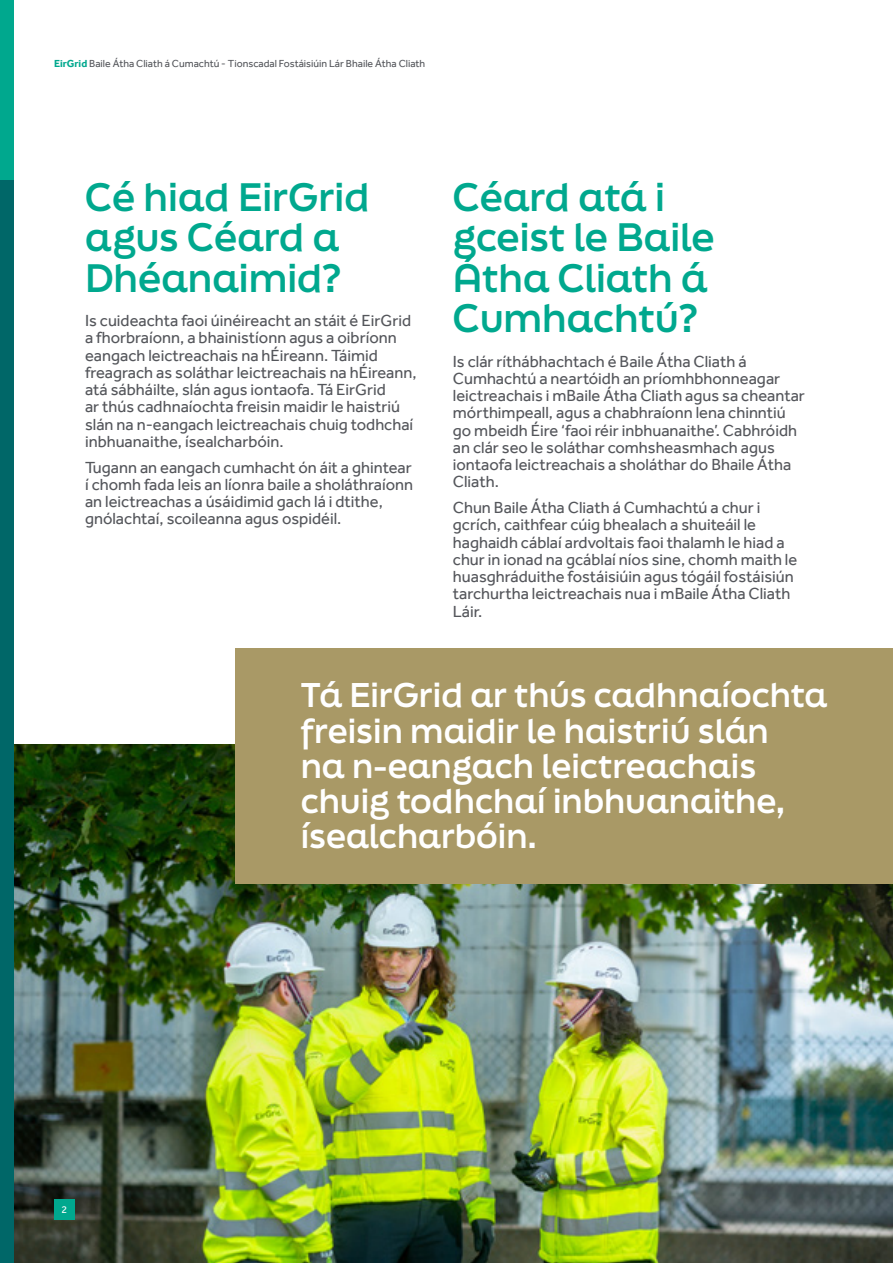
<style>
.page{position:relative;width:893px;height:1263px;background:#fff}
.page>*{position:absolute;margin:0;border:0;box-sizing:border-box;transform-origin:0 0}
.t1{font:700 37.5px/40.5px "Final Six";color:#00a88e}
.t2{font:700 32.4px/35px "Final Six";color:#fff}
.ir-body{font:16.5px/17.2px "Effra";color:#54565b}
.t3{font:10.5px "Effra";color:#54565b}
.t4{font:10.5px "Effra";color:#fff}
.s1{font-weight:700;color:#00a88e}
</style>
<div class="page">
<img style="left:14px;top:744px;width:879px;height:519px">
<div style="left:236px;top:648px;width:657px;height:236px;background:#a99966"></div>
<div style="left:0;top:0;width:14px;height:181px;background:#00a88e"></div>
<div style="left:0;top:181px;width:14px;height:1082px;background:#006768"></div>
<div style="left:54px;top:1199px;width:21px;height:21px;background:#00a88e"></div>
<p class="t3" style="left:54px;top:58px;width:373px"><span class="s1">EirGrid</span> Baile Átha Cliath á Cumachtú - Tionscadal Fostáisiúin Lár Bhaile Átha Cliath</p>
<h2 class="t1" style="left:85px;top:176px;width:286px">Cé hiad EirGrid agus Céard a<br>Dhéanaimid?</h2>
<p class="ir-body" style="left:85px;top:312px;width:333px">Is cuideachta faoi úinéireacht an stáit é EirGrid a fhorbraíonn, a bhainistíonn agus a oibríonn eangach leictreachais na hÉireann. Táimid freagrach as soláthar leictreachais na hÉireann, atá sábháilte, slán agus iontaofa. Tá EirGrid<br>ar thús cadhnaíochta freisin maidir le haistriú slán na n-eangach leictreachais chuig todhchaí inbhuanaithe, ísealcharbóin.</p>
<p class="ir-body" style="left:85px;top:458px;width:330px">Tugann an eangach cumhacht ón áit a ghintear í chomh fada leis an líonra baile a sholáthraíonn an leictreachas a úsáidimid gach lá i dtithe, gnólachtaí, scoileanna agus ospidéil.</p>
<h2 class="t1" style="left:453px;top:176px;width:263px">Céard atá i gceist le Baile<br>Átha Cliath á<br>Cumhachtú?</h2>
<p class="ir-body" style="left:453px;top:352px;width:354px">Is clár ríthábhachtach é Baile Átha Cliath á Cumhachtú a neartóidh an príomhbhonneagar leictreachais i mBaile Átha Cliath agus sa cheantar mórthimpeall, agus a chabhraíonn lena chinntiú go mbeidh Éire ‘faoi réir inbhuanaithe’. Cabhróidh an clár seo le soláthar comhsheasmhach agus iontaofa leictreachais a sholáthar do Bhaile Átha Cliath.</p>
<p class="ir-body" style="left:453px;top:499px;width:346px">Chun Baile Átha Cliath á Cumhachtú a chur i gcrích, caithfear cúig bhealach a shuiteáil le haghaidh cáblaí ardvoltais faoi thalamh le hiad a chur in ionad na gcáblaí níos sine, chomh maith le huasghráduithe fostáisiúin agus tógáil fostáisiún tarchurtha leictreachais nua i mBaile Átha Cliath Láir.</p>
<p class="t4" style="left:62px;top:1203px;width:7px">2</p>
<h2 class="t2" style="left:301px;top:677px;width:528px">Tá EirGrid ar thús cadhnaíochta freisin maidir le haistriú slán<br>na n-eangach leictreachais chuig todhchaí inbhuanaithe, ísealcharbóin.</h2>
</div>
